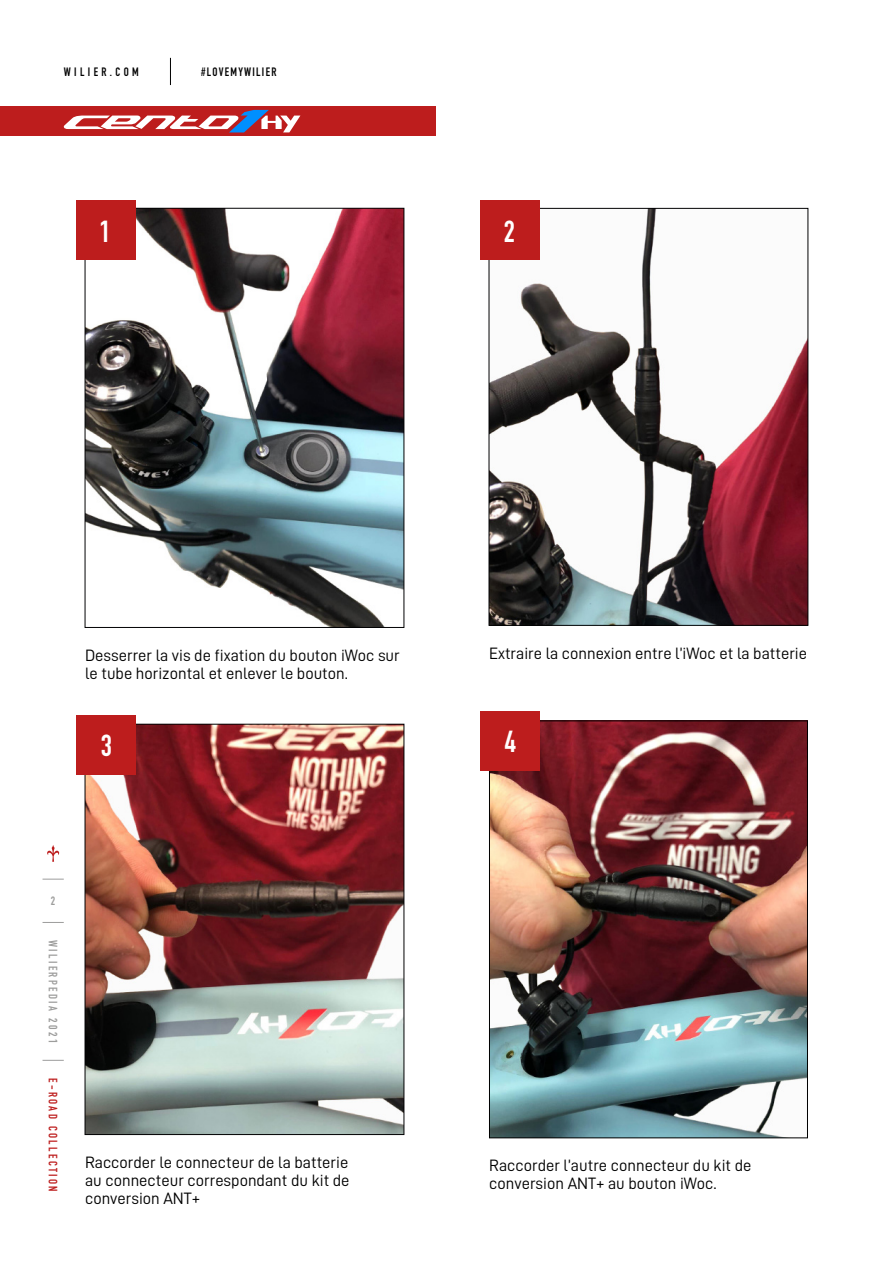
<style>
.page{position:relative;width:893px;height:1263px;background:#fff}
.page>*{position:absolute;margin:0;border:0;box-sizing:border-box;transform-origin:0 0}
.t1{font:30px "DIN Engschrift Std";color:#fff}
.t2{font:16.5px/18px "D DIN";color:#000}
.t3{font:12px "DIN Engschrift Std";letter-spacing:.2em;color:#9d9d9c}
.t4{font:12px "DIN Engschrift Std";letter-spacing:.2em;color:#bd1d1d}
.t5{font:12px "DIN Engschrift Std";letter-spacing:.105em;color:#000}
.t6{font:12px "DIN Engschrift Std";letter-spacing:.285em;color:#000}
</style>
<div class="page">
<div style="left:0;top:106px;width:436px;height:30px;background:#bd1d1d"></div>
<svg style="left:170px;top:58px;width:1px;height:27px"></svg>
<svg style="left:43px;top:1060px;width:21px;height:1px"></svg>
<svg style="left:43px;top:922px;width:21px;height:1px"></svg>
<svg style="left:43px;top:879px;width:21px;height:1px"></svg>
<svg style="left:47px;top:845px;width:13px;height:17px"></svg>
<svg style="left:63px;top:110px;width:237px;height:22px"></svg>
<img style="left:491px;top:210px;width:315px;height:413px">
<div style="left:489px;top:208px;width:319px;height:417px;border:1px solid #020203"></div>
<img style="left:491px;top:723px;width:315px;height:413px">
<div style="left:489px;top:721px;width:319px;height:417px;border:1px solid #000"></div>
<img style="left:87px;top:726px;width:315px;height:407px">
<div style="left:85px;top:724px;width:319px;height:411px;border:1px solid #020203"></div>
<svg style="left:85px;top:208px;width:319px;height:419px"></svg>
<div style="left:480px;top:200px;width:60px;height:59px;background:#bd1d1d"></div>
<div style="left:480px;top:711px;width:60px;height:60px;background:#bd1d1d"></div>
<div style="left:77px;top:200px;width:59px;height:59px;background:#bd1d1d"></div>
<div style="left:77px;top:716px;width:59px;height:59px;background:#bd1d1d"></div>
<p class="t6" style="left:64px;top:64px;width:77px">WILIER.COM</p>
<p class="t5" style="left:201px;top:64px;width:77px">#LOVEMYWILIER</p>
<h1 class="t1" style="left:100px;top:214px;width:13px">1</h1>
<h1 class="t1" style="left:504px;top:214px;width:13px">2</h1>
<p class="t2" style="left:85px;top:646px;width:316px">Desserrer la vis de fixation du bouton iWoc sur le tube horizontal et enlever le bouton.</p>
<p class="t2" style="left:489px;top:644px;width:320px">Extraire la connexion entre l’iWoc et la batterie</p>
<h1 class="t1" style="left:101px;top:728px;width:13px">3</h1>
<h1 class="t1" style="left:505px;top:724px;width:13px">4</h1>
<p class="t3" style="left:51px;top:894px;width:6px">2</p>
<p class="t3" style="left:60px;top:940px;width:105px;rotate:90deg">WILIERPEDIA 2021</p>
<p class="t4" style="left:60px;top:1078px;width:116px;rotate:90deg">E-ROAD COLLECTION</p>
<p class="t2" style="left:85px;top:1153px;width:266px;text-align:justify">Raccorder le connecteur de la batterie au connecteur correspondant du kit de conversion ANT+</p>
<p class="t2" style="left:489px;top:1156px;width:264px">Raccorder l’autre connecteur du kit de conversion ANT+ au bouton iWoc.</p>
</div>
